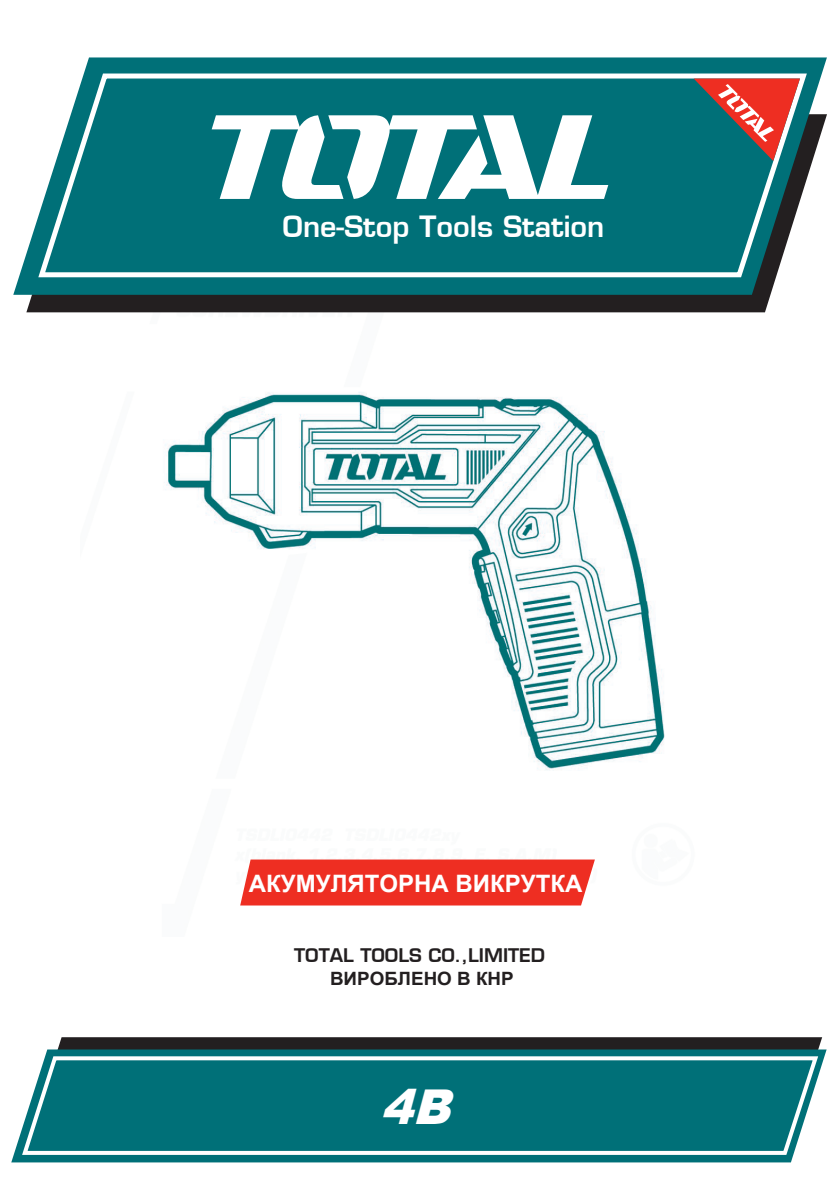
<style>
.page{position:relative;width:840px;height:1191px;background:#fff}
.page>*{position:absolute;margin:0;border:0;box-sizing:border-box;transform-origin:0 0}
.t1{font:italic 900 48px "Arial";color:#fff}
.t2{font:600 28.6px "Eurostile LT";color:#fff}
.t3{font:700 24px "Arial";color:#fff}
.t4{font:600 18.4px "Eurostile LT";color:#231f20}
.t5{font:700 18.4px "Arial";color:#231f20}
</style>
<div class="page">
<img style="left:80px;top:312px;width:656px;height:594px">
<svg style="left:58px;top:1037px;width:763px;height:12px;background:#272324"></svg>
<svg style="left:11px;top:1049px;width:815px;height:113px;fill:#007078"></svg>
<svg style="left:19px;top:1053px;width:801px;height:103px;background:#1c7f87"></svg>
<div style="left:26px;top:295px;width:745px;height:17px;background:#231f20"></div>
<svg style="left:13px;top:57px;width:813px;height:238px;fill:#007078"></svg>
<svg style="left:35px;top:70px;width:774px;height:210px;background:#1f7f86"></svg>
<svg style="left:693px;top:78px;width:106px;height:83px;background:#826261"></svg>
<svg style="left:211px;top:115px;width:397px;height:84px"></svg>
<div style="left:240px;top:859px;width:354px;height:46px;background:#ee2e22"></div>
<h2 class="t2" style="left:282px;top:209px;width:323px">One-Stop Tools Station</h2>
<h3 class="t3" style="left:248px;top:866px;width:335px">АКУМУЛЯТОРНА ВИКРУТКА</h3>
<p class="t4" style="left:294px;top:944px;width:252px">TOTAL TOOLS CO.,LIMITED</p>
<p class="t5" style="left:330px;top:966px;width:185px">ВИРОБЛЕНО В КНР</p>
<h1 class="t1" style="left:380px;top:1071px;width:89px">4В</h1>
</div>
